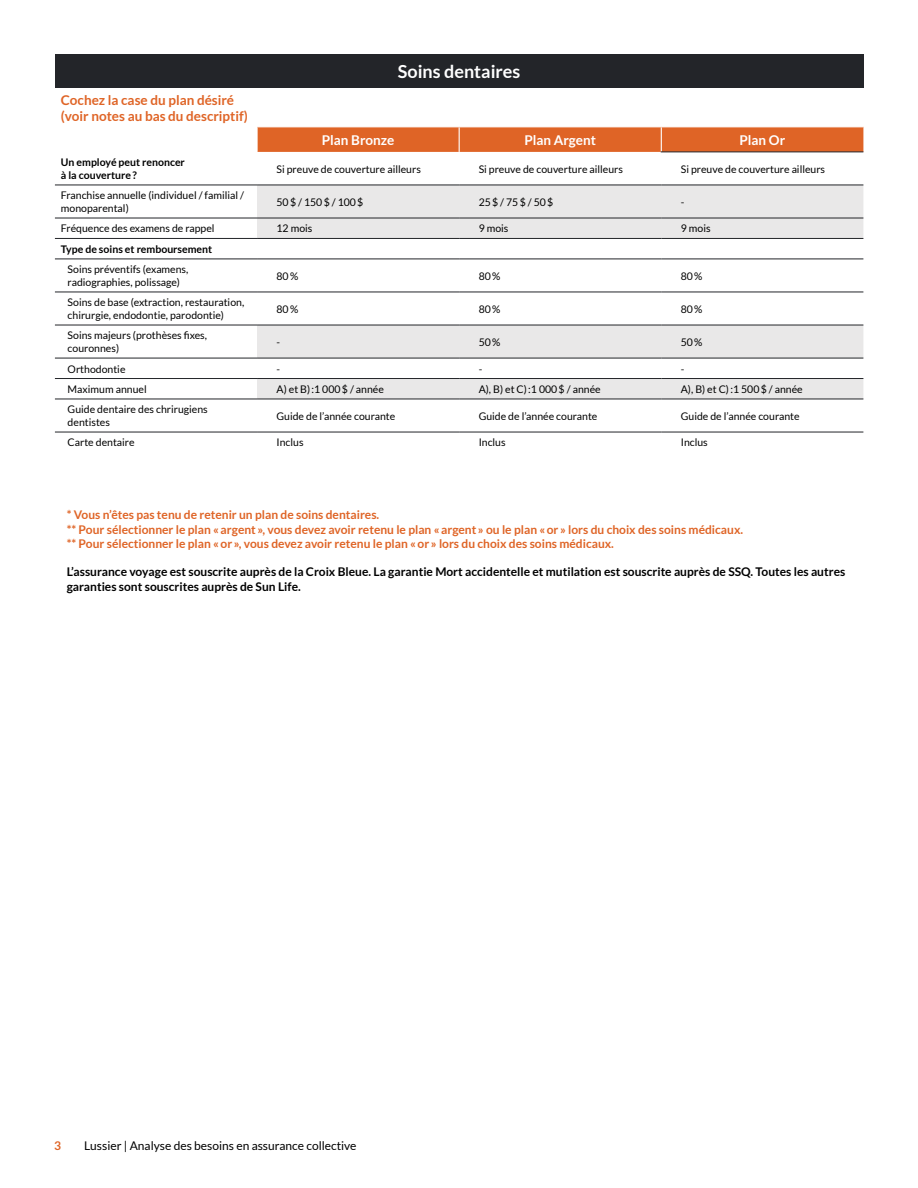
<style>
.page{position:relative;width:918px;height:1188px;background:#fff}
.page>*{position:absolute;margin:0;border:0;box-sizing:border-box;transform-origin:0 0}
.t1{font:700 18px "Lato";color:#fff}
.t2{font:700 13.5px/16.2px "Lato";color:#df6426}
.t3{font:700 13.5px "Lato";color:#fff}
.t4{font:700 12px/14.4px "Lato";color:#df6426}
.t5{font:700 12px/14.4px "Lato";color:#000}
.t6{font:12px "Lato";color:#000}
.t7{font:10.5px/12.6px "Lato";color:#000}
.t8{font:700 10.5px/12.6px "Lato";color:#000}
</style>
<div class="page">
<div style="left:55px;top:54px;width:808px;height:34px;background:#232529"></div>
<svg style="left:257px;top:186px;width:606px;height:213px;fill:#e9e8e8"></svg>
<svg style="left:257px;top:127px;width:606px;height:25px;background:#de672a"></svg>
<hr style="left:661px;top:152px;width:202px;height:1px;background:#232529">
<hr style="left:55px;top:185px;width:202px;height:1px;background:#232529">
<hr style="left:257px;top:185px;width:202px;height:1px;background:#232529">
<hr style="left:459px;top:185px;width:202px;height:1px;background:#232529">
<hr style="left:661px;top:185px;width:202px;height:1px;background:#232529">
<hr style="left:55px;top:218px;width:202px;height:1px;background:#232529">
<hr style="left:257px;top:218px;width:202px;height:1px;background:#232529">
<hr style="left:459px;top:218px;width:202px;height:1px;background:#232529">
<hr style="left:661px;top:218px;width:202px;height:1px;background:#232529">
<hr style="left:55px;top:238px;width:202px;height:1px;background:#232529">
<hr style="left:257px;top:238px;width:202px;height:1px;background:#232529">
<hr style="left:459px;top:238px;width:202px;height:1px;background:#232529">
<hr style="left:661px;top:238px;width:202px;height:1px;background:#232529">
<hr style="left:55px;top:259px;width:202px;height:1px;background:#232529">
<hr style="left:257px;top:259px;width:202px;height:1px;background:#232529">
<hr style="left:459px;top:259px;width:202px;height:1px;background:#232529">
<hr style="left:661px;top:259px;width:202px;height:1px;background:#232529">
<hr style="left:55px;top:292px;width:202px;height:1px;background:#232529">
<hr style="left:257px;top:292px;width:202px;height:1px;background:#232529">
<hr style="left:459px;top:292px;width:202px;height:1px;background:#232529">
<hr style="left:661px;top:292px;width:202px;height:1px;background:#232529">
<hr style="left:55px;top:325px;width:202px;height:1px;background:#232529">
<hr style="left:257px;top:325px;width:202px;height:1px;background:#232529">
<hr style="left:459px;top:325px;width:202px;height:1px;background:#232529">
<hr style="left:661px;top:325px;width:202px;height:1px;background:#232529">
<hr style="left:55px;top:358px;width:202px;height:1px;background:#232529">
<hr style="left:257px;top:358px;width:202px;height:1px;background:#232529">
<hr style="left:459px;top:358px;width:202px;height:1px;background:#232529">
<hr style="left:661px;top:358px;width:202px;height:1px;background:#232529">
<hr style="left:55px;top:378px;width:202px;height:1px;background:#232529">
<hr style="left:257px;top:378px;width:202px;height:1px;background:#232529">
<hr style="left:459px;top:378px;width:202px;height:1px;background:#232529">
<hr style="left:661px;top:378px;width:202px;height:1px;background:#232529">
<hr style="left:55px;top:399px;width:202px;height:1px;background:#232529">
<hr style="left:257px;top:399px;width:202px;height:1px;background:#232529">
<hr style="left:459px;top:399px;width:202px;height:1px;background:#232529">
<hr style="left:661px;top:399px;width:202px;height:1px;background:#232529">
<hr style="left:55px;top:432px;width:202px;height:1px;background:#232529">
<hr style="left:257px;top:432px;width:202px;height:1px;background:#232529">
<hr style="left:459px;top:432px;width:202px;height:1px;background:#232529">
<hr style="left:661px;top:432px;width:202px;height:1px;background:#232529">
<p class="t2" style="left:61px;top:91px;width:189px">Cochez la case du plan désiré (voir notes au bas du descriptif)</p>
<h1 class="t1" style="left:398px;top:61px;width:124px">Soins dentaires</h1>
<p class="t3" style="left:322px;top:132px;width:74px">Plan Bronze</p>
<p class="t3" style="left:524px;top:132px;width:73px">Plan Argent</p>
<p class="t3" style="left:739px;top:132px;width:47px">Plan Or</p>
<p class="t8" style="left:61px;top:156px;width:126px">Un employé peut renoncer à la couverture?</p>
<p class="t7" style="left:277px;top:162px;width:146px">Si preuve de couverture ailleurs</p>
<p class="t7" style="left:479px;top:162px;width:146px">Si preuve de couverture ailleurs</p>
<p class="t7" style="left:681px;top:162px;width:146px">Si preuve de couverture ailleurs</p>
<p class="t7" style="left:61px;top:189px;width:185px">Franchise annuelle (individuel / familial / monoparental)</p>
<p class="t7" style="left:277px;top:196px;width:88px">50$ / 150$ / 100$</p>
<p class="t7" style="left:479px;top:196px;width:76px">25$ / 75$ / 50$</p>
<p class="t7" style="left:681px;top:196px;width:5px">-</p>
<p class="t7" style="left:61px;top:222px;width:155px">Fréquence des examens de rappel</p>
<p class="t7" style="left:277px;top:222px;width:37px">12 mois</p>
<p class="t7" style="left:479px;top:222px;width:31px">9 mois</p>
<p class="t7" style="left:681px;top:222px;width:31px">9 mois</p>
<p class="t8" style="left:61px;top:243px;width:153px">Type de soins et remboursement</p>
<p class="t7" style="left:68px;top:263px;width:122px">Soins préventifs (examens, radiographies, polissage)</p>
<p class="t7" style="left:277px;top:270px;width:23px">80%</p>
<p class="t7" style="left:479px;top:270px;width:23px">80%</p>
<p class="t7" style="left:681px;top:270px;width:23px">80%</p>
<p class="t7" style="left:68px;top:296px;width:178px">Soins de base (extraction, restauration, chirurgie, endodontie, parodontie)</p>
<p class="t7" style="left:277px;top:303px;width:23px">80%</p>
<p class="t7" style="left:479px;top:303px;width:23px">80%</p>
<p class="t7" style="left:681px;top:303px;width:23px">80%</p>
<p class="t7" style="left:68px;top:329px;width:141px">Soins majeurs (prothèses fixes, couronnes)</p>
<p class="t7" style="left:277px;top:336px;width:5px">-</p>
<p class="t7" style="left:479px;top:336px;width:23px">50%</p>
<p class="t7" style="left:681px;top:336px;width:23px">50%</p>
<p class="t7" style="left:68px;top:362px;width:59px">Orthodontie</p>
<p class="t7" style="left:277px;top:362px;width:5px">-</p>
<p class="t7" style="left:479px;top:362px;width:5px">-</p>
<p class="t7" style="left:681px;top:362px;width:5px">-</p>
<p class="t7" style="left:68px;top:383px;width:81px">Maximum annuel</p>
<p class="t7" style="left:277px;top:383px;width:109px">A) et B):1 000$ / année</p>
<p class="t7" style="left:479px;top:383px;width:124px">A), B) et C):1 000$ / année</p>
<p class="t7" style="left:681px;top:383px;width:124px">A), B) et C):1 500$ / année</p>
<p class="t7" style="left:68px;top:403px;width:142px">Guide dentaire des chrirugiens dentistes</p>
<p class="t7" style="left:277px;top:410px;width:120px">Guide de l’année courante</p>
<p class="t7" style="left:479px;top:410px;width:120px">Guide de l’année courante</p>
<p class="t7" style="left:681px;top:410px;width:120px">Guide de l’année courante</p>
<p class="t7" style="left:68px;top:436px;width:69px">Carte dentaire</p>
<p class="t7" style="left:277px;top:436px;width:29px">Inclus</p>
<p class="t7" style="left:479px;top:436px;width:29px">Inclus</p>
<p class="t7" style="left:681px;top:436px;width:29px">Inclus</p>
<p class="t4" style="left:67px;top:508px;width:678px">* Vous n’êtes pas tenu de retenir un plan de soins dentaires.<br>** Pour sélectionner le plan « argent », vous devez avoir retenu le plan «argent » ou le plan «or » lors du choix des soins médicaux. ** Pour sélectionner le plan «or », vous devez avoir retenu le plan «or » lors du choix des soins médicaux.</p>
<p class="t5" style="left:67px;top:564px;width:780px">L’assurance voyage est souscrite auprès de la Croix Bleue. La garantie Mort accidentelle et mutilation est souscrite auprès de SSQ. Toutes les autres garanties sont souscrites auprès de Sun Life.</p>
<p class="t4" style="left:54px;top:1138px;width:8px">3</p>
<p class="t6" style="left:84px;top:1139px;width:274px">Lussier | Analyse des besoins en assurance collective</p>
</div>
